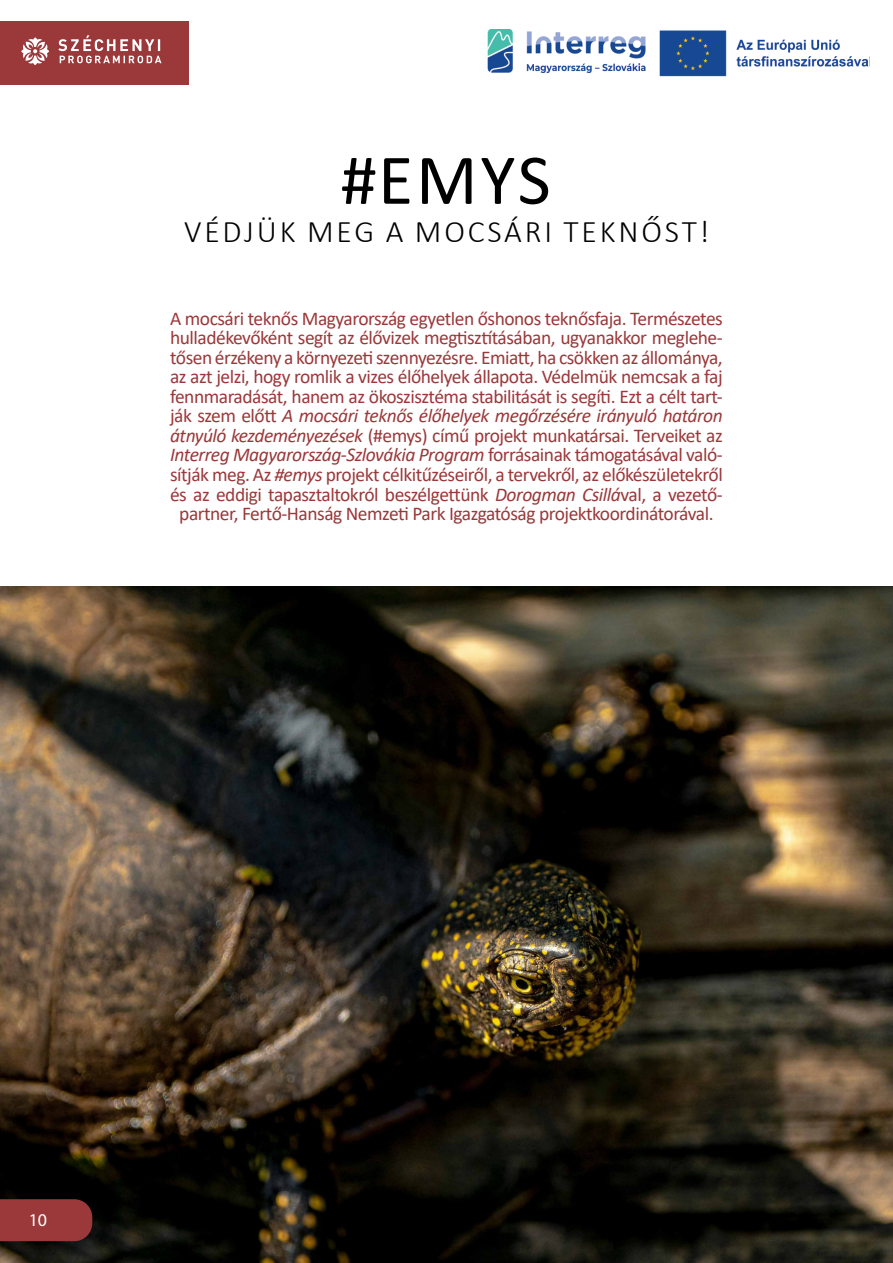
<style>
.page{position:relative;width:893px;height:1263px;background:#fff}
.page>*{position:absolute;margin:0;border:0;box-sizing:border-box;transform-origin:0 0}
.t1{font:72px "Calibri";color:#000}
.t2{font:300 31.5px "Calibri";letter-spacing:.09em;color:#000}
.t3{font:19.5px/19.5px "Calibri";letter-spacing:-.025em;color:#9b383a;text-align:center}
.t4{font:18px "Myriad Pro";color:#fff}
.s1{font-style:italic}
</style>
<div class="page">
<img style="left:0;top:587px;width:893px;height:676px">
<div style="left:0;top:1199px;width:92px;height:42px;background:#9b383a"></div>
<div style="left:0;top:21px;width:188px;height:63px;background:#9b383a"></div>
<svg style="left:21px;top:37px;width:28px;height:28px"></svg>
<svg style="left:58px;top:35px;width:103px;height:28px"></svg>
<img style="left:488px;top:29px;width:382px;height:47px">
<h1 class="t1" style="left:341px;top:130px;width:211px">#EMYS</h1>
<h2 class="t2" style="left:184px;top:212px;width:527px">VÉDJÜK MEG A MOCSÁRI TEKNŐST!</h2>
<p class="t3" style="left:170px;top:308px;width:554px">A mocsári teknős Magyarország egyetlen őshonos teknősfaja. Természetes hulladékevőként segít az élővizek megtisztításában, ugyanakkor meglehe&shy;tősen érzékeny a környezeti szennyezésre. Emiatt, ha csökken az állománya, az azt jelzi, hogy romlik a vizes élőhelyek állapota. Védelmük nemcsak a faj fennmaradását, hanem az ökoszisztéma stabilitását is segíti. Ezt a célt tart&shy;ják szem előtt <span class="s1">A mocsári teknős élőhelyek megőrzésére irányuló határon átnyúló kezdeményezések</span> (#emys) című projekt munkatársai. Terveiket az <span class="s1">Interreg Magyarország-Szlovákia Program</span> forrásainak támogatásával való&shy;sítják meg. Az <span class="s1">#emys</span> projekt célkitűzéseiről, a tervekről, az előkészületekről és az eddigi tapasztaltokról beszélgettünk <span class="s1">Dorogman Csillá</span>val, a vezető&shy;partner, Fertő-Hanság Nemzeti Park Igazgatóság projektkoordinátorával.</p>
<p class="t4" style="left:29px;top:1209px;width:20px">10</p>
</div>
